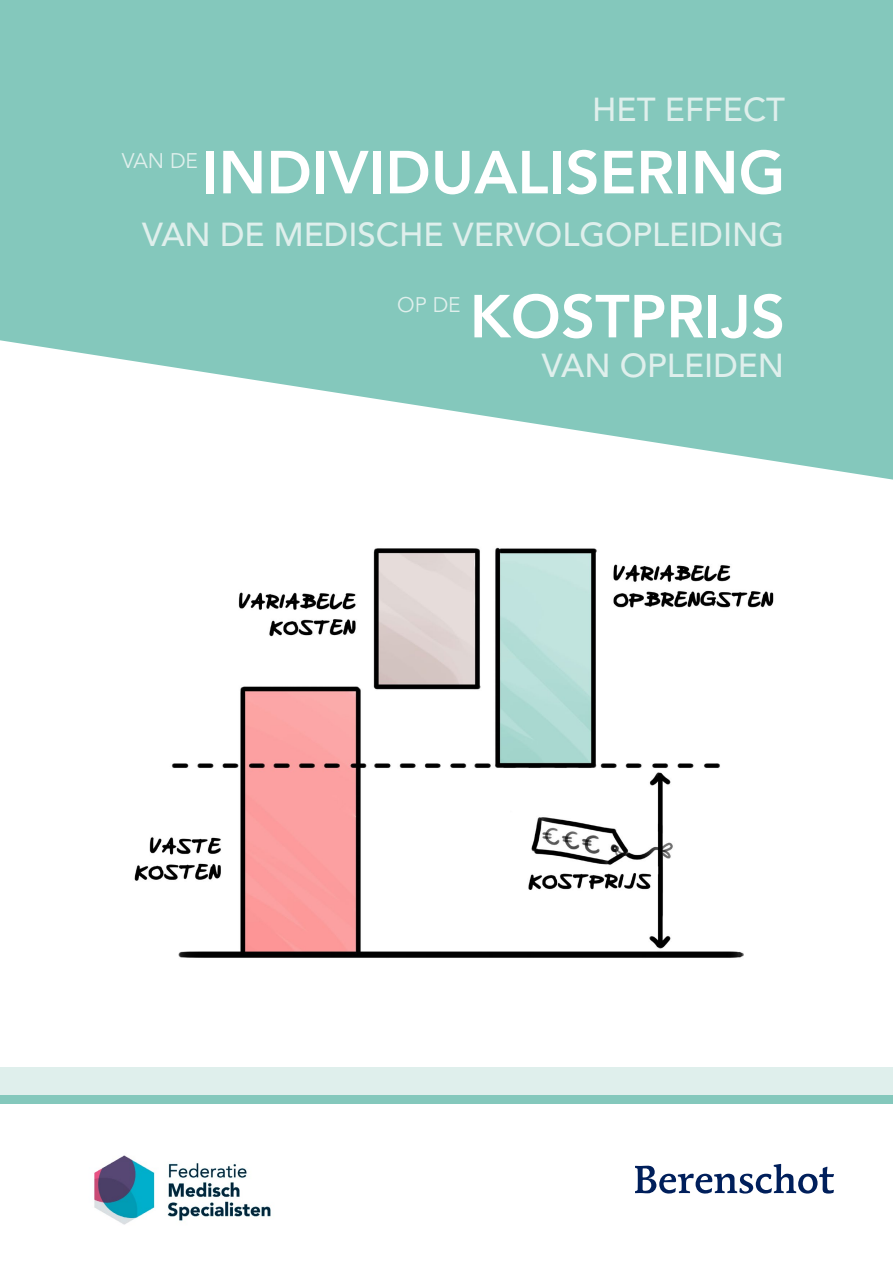
<style>
.page{position:relative;width:893px;height:1263px;background:#fff}
.page>*{position:absolute;margin:0;border:0;box-sizing:border-box;transform-origin:0 0}
.t1{font:800 60px "Avenir LT Std";color:#fff}
.t2{font:500 33px "Avenir LT Std";color:#dfefec}
.t3{font:21px "Avenir LT Std";color:#dfefec}
</style>
<div class="page">
<svg style="left:0;top:0;width:893px;height:480px;background:#95d0c5"></svg>
<div style="left:0;top:1094px;width:893px;height:10px;background:#84c8bc"></div>
<img style="left:94px;top:1155px;width:177px;height:70px">
<svg style="left:635px;top:1164px;width:199px;height:29px"></svg>
<img style="left:134px;top:547px;width:640px;height:411px">
<div style="left:0;top:1067px;width:893px;height:28px;background:#dfefec"></div>
<p class="t3" style="left:122px;top:149px;width:78px">VAN DE</p>
<p class="t2" style="left:592px;top:91px;width:195px">HET EFFECT</p>
<h1 class="t1" style="left:202px;top:137px;width:585px">INDIVIDUALISERING</h1>
<p class="t2" style="left:142px;top:215px;width:644px">VAN DE MEDISCHE VERVOLGOPLEIDING</p>
<p class="t3" style="left:397px;top:292px;width:65px">OP DE</p>
<h1 class="t1" style="left:470px;top:281px;width:317px">KOSTPRIJS</h1>
<p class="t2" style="left:542px;top:347px;width:244px">VAN OPLEIDEN</p>
</div>
